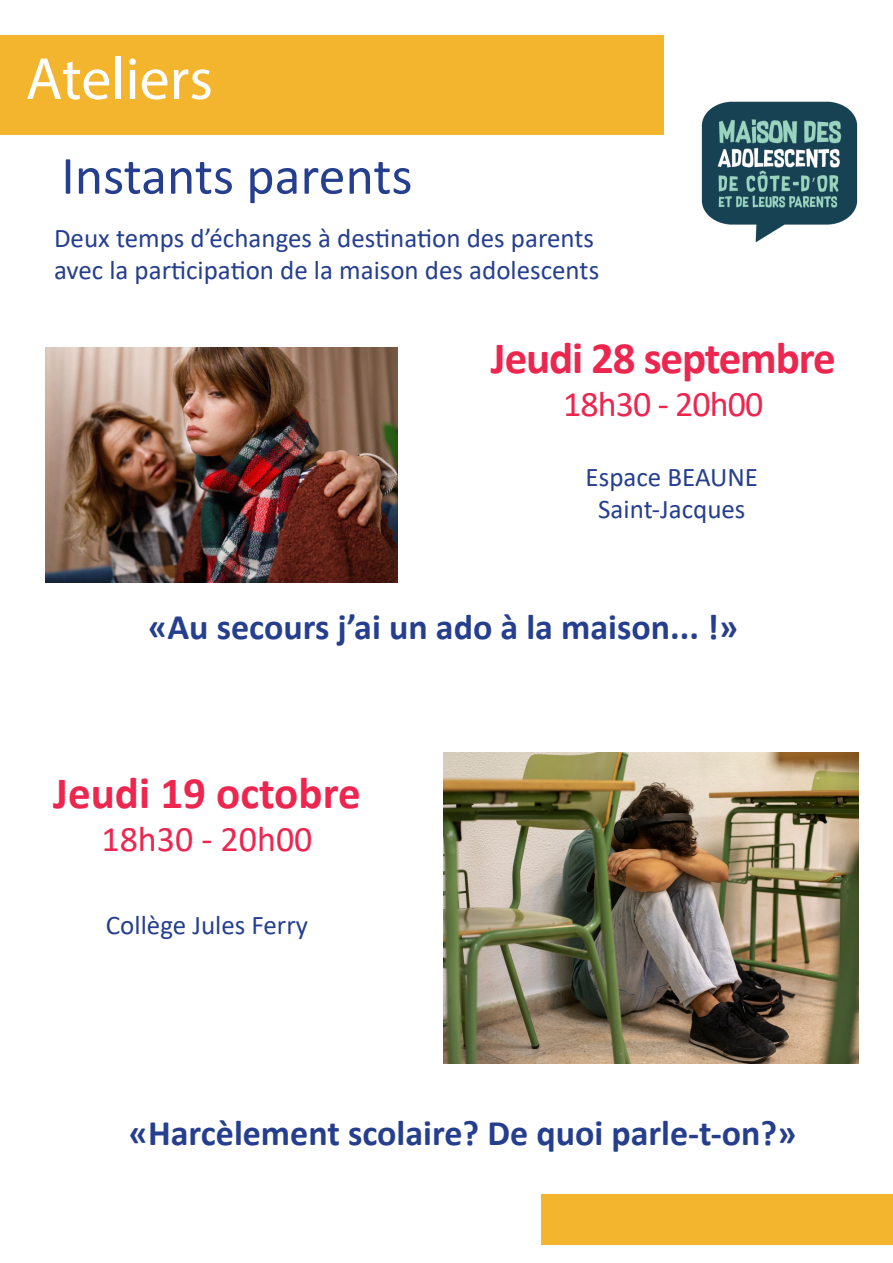
<style>
.page{position:relative;width:893px;height:1263px;background:#fff}
.page>*{position:absolute;margin:0;border:0;box-sizing:border-box;transform-origin:0 0}
.t1{font:60px "Myriad Pro";color:#fff}
.t2{font:54px "Calibri";color:#253f8e}
.t3{font:700 45px "Calibri";letter-spacing:-.025em;color:#ed264f}
.t4{font:700 45px "Calibri";color:#ed264f}
.t5{font:700 36px "Calibri";color:#253f8e}
.t6{font:36px "Calibri";letter-spacing:-.01em;color:#ed264f}
.t7{font:27px/32.4px "Calibri";color:#253f8e;text-align:center}
</style>
<div class="page">
<div style="left:0;top:35px;width:663px;height:99px;background:#f4b52e"></div>
<div style="left:541px;top:1194px;width:352px;height:50px;background:#f4b52e"></div>
<img style="left:45px;top:348px;width:353px;height:235px">
<img style="left:443px;top:753px;width:415px;height:310px">
<img style="left:702px;top:101px;width:156px;height:142px">
<h1 class="t1" style="left:26px;top:42px;width:189px">Ateliers</h1>
<h2 class="t2" style="left:61px;top:138px;width:353px">Instants parents</h2>
<p class="t7" style="left:54px;top:221px;width:547px;text-align:left">Deux temps d’échanges à destination des parents avec la participation de la maison des adolescents</p>
<h3 class="t3" style="left:491px;top:326px;width:346px">Jeudi 28 septembre</h3>
<h3 class="t6" style="left:563px;top:379px;width:202px">18h30 - 20h00</h3>
<p class="t7" style="left:586px;top:460px;width:174px">Espace BEAUNE<br>Saint-Jacques</p>
<h3 class="t5" style="left:148px;top:602px;width:592px">«Au secours j’ai un ado à la maison... !»</h3>
<h3 class="t4" style="left:53px;top:761px;width:309px">Jeudi 19 octobre</h3>
<h3 class="t6" style="left:101px;top:814px;width:213px">18h30 - 20h00</h3>
<p class="t7" style="left:106px;top:908px;width:204px">Collège Jules Ferry</p>
<h3 class="t5" style="left:129px;top:1108px;width:669px">«Harcèlement scolaire? De quoi parle-t-on?»</h3>
</div>
